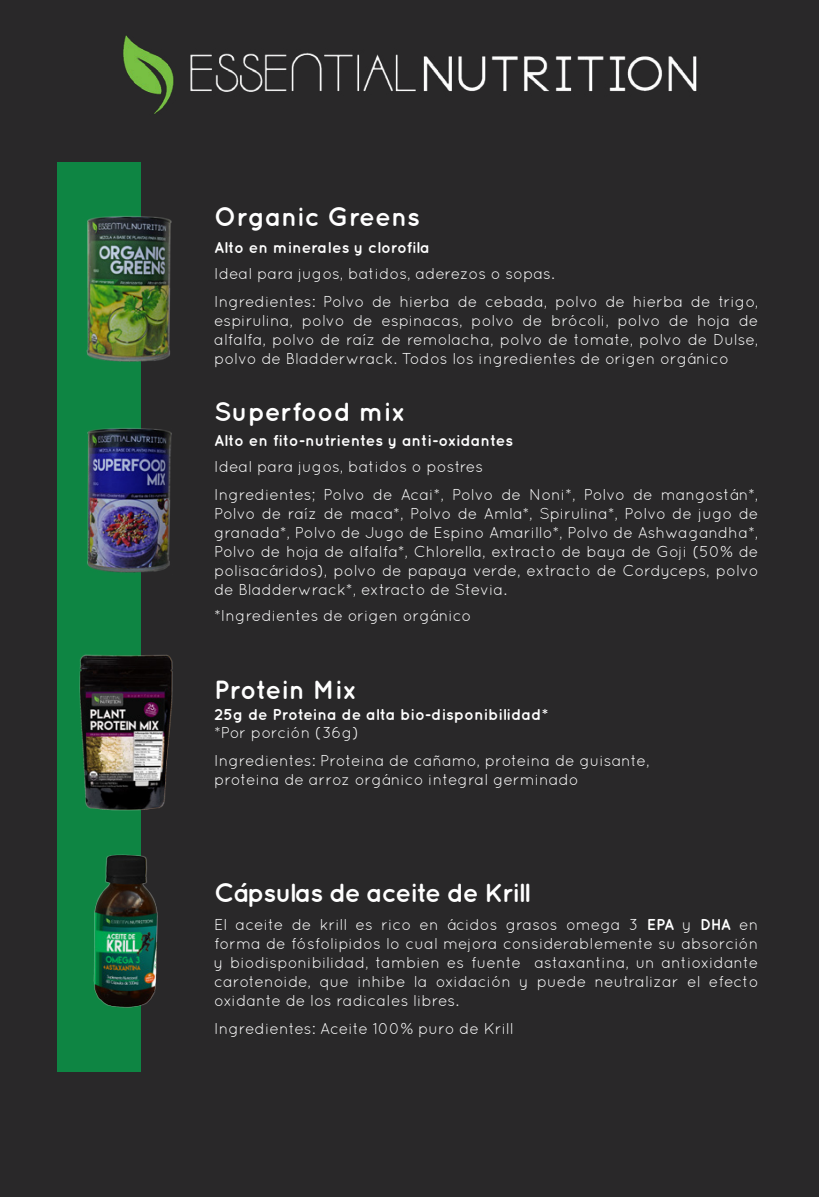
<style>
.page{position:relative;width:819px;height:1197px;background:#292829}
.page>*{position:absolute;margin:0;border:0;box-sizing:border-box;transform-origin:0 0}
.t1{font:700 26.25px "Quicksand";letter-spacing:-.01em;color:#fff}
.t2{font:700 26.25px "Quicksand";letter-spacing:-.04em;color:#fff}
.t3{font:15.75px/18.9px "Quicksand";color:#fff;text-align:justify}
.t4{font:700 15.75px "Quicksand";color:#fff}
.s1{font-weight:700}
</style>
<div class="page">
<div style="left:57px;top:162px;width:84px;height:910px;background:#0e8543"></div>
<img style="left:86px;top:216px;width:86px;height:146px">
<img style="left:79px;top:654px;width:94px;height:157px">
<img style="left:93px;top:854px;width:65px;height:154px">
<img style="left:87px;top:428px;width:85px;height:145px">
<img style="left:123px;top:35px;width:574px;height:79px">
<h1 class="t1" style="left:214px;top:201px;width:208px">Organic Greens</h1>
<p class="t4" style="left:214px;top:238px;width:217px">Alto en minerales y clorofila</p>
<p class="t3" style="left:214px;top:259px;width:546px;line-height:28px">Ideal para jugos, batidos, aderezos o sopas.<br>Ingredientes: Polvo de hierba de cebada, polvo de hierba de trigo,</p>
<p class="t3" style="left:214px;top:311px;width:546px">espirulina, polvo de espinacas, polvo de brócoli, polvo de hoja de alfalfa, polvo de raíz de remolacha, polvo de tomate, polvo de Dulse, polvo de Bladderwrack. Todos los ingredientes de origen orgánico</p>
<h1 class="t1" style="left:214px;top:396px;width:194px">Superfood mix</h1>
<p class="t4" style="left:214px;top:431px;width:301px">Alto en fito-nutrientes y anti-oxidantes</p>
<p class="t3" style="left:214px;top:453px;width:546px;line-height:28px">Ideal para jugos, batidos o postres<br>Ingredientes; Polvo de Acai*, Polvo de Noni*, Polvo de mangostán*,</p>
<p class="t3" style="left:214px;top:504px;width:546px">Polvo de raíz de maca*, Polvo de Amla*, Spirulina*, Polvo de jugo de granada*, Polvo de Jugo de Espino Amarillo*, Polvo de Ashwagandha*, Polvo de hoja de alfalfa*, Chlorella, extracto de baya de Goji (50% de polisacáridos), polvo de papaya verde, extracto de Cordyceps, polvo de Bladderwrack*, extracto de Stevia.</p>
<p class="t3" style="left:214px;top:606px;width:259px">*Ingredientes de origen orgánico</p>
<h1 class="t1" style="left:214px;top:674px;width:145px">Protein Mix</h1>
<p class="t4" style="left:214px;top:705px;width:336px">25g de Proteina de alta bio-disponibilidad*</p>
<p class="t3" style="left:214px;top:719px;width:437px;line-height:28px">*Por porción (36g)<br>Ingredientes: Proteina de cañamo, proteina de guisante,</p>
<p class="t3" style="left:214px;top:770px;width:366px">proteina de arroz orgánico integral germinado</p>
<h1 class="t2" style="left:214px;top:877px;width:318px">Cápsulas de aceite de Krill</h1>
<p class="t3" style="left:214px;top:915px;width:546px">El aceite de krill es rico en ácidos grasos omega 3 <span class="s1">EPA</span> y <span class="s1">DHA</span> en forma de fósfolipidos lo cual mejora considerablemente su absorción y biodisponibilidad, tambien es fuente astaxantina, un antioxidante carotenoide, que inhibe la oxidación y puede neutralizar el efecto oxidante de los radicales libres.</p>
<p class="t3" style="left:214px;top:1018px;width:301px">Ingredientes: Aceite 100% puro de Krill</p>
</div>
